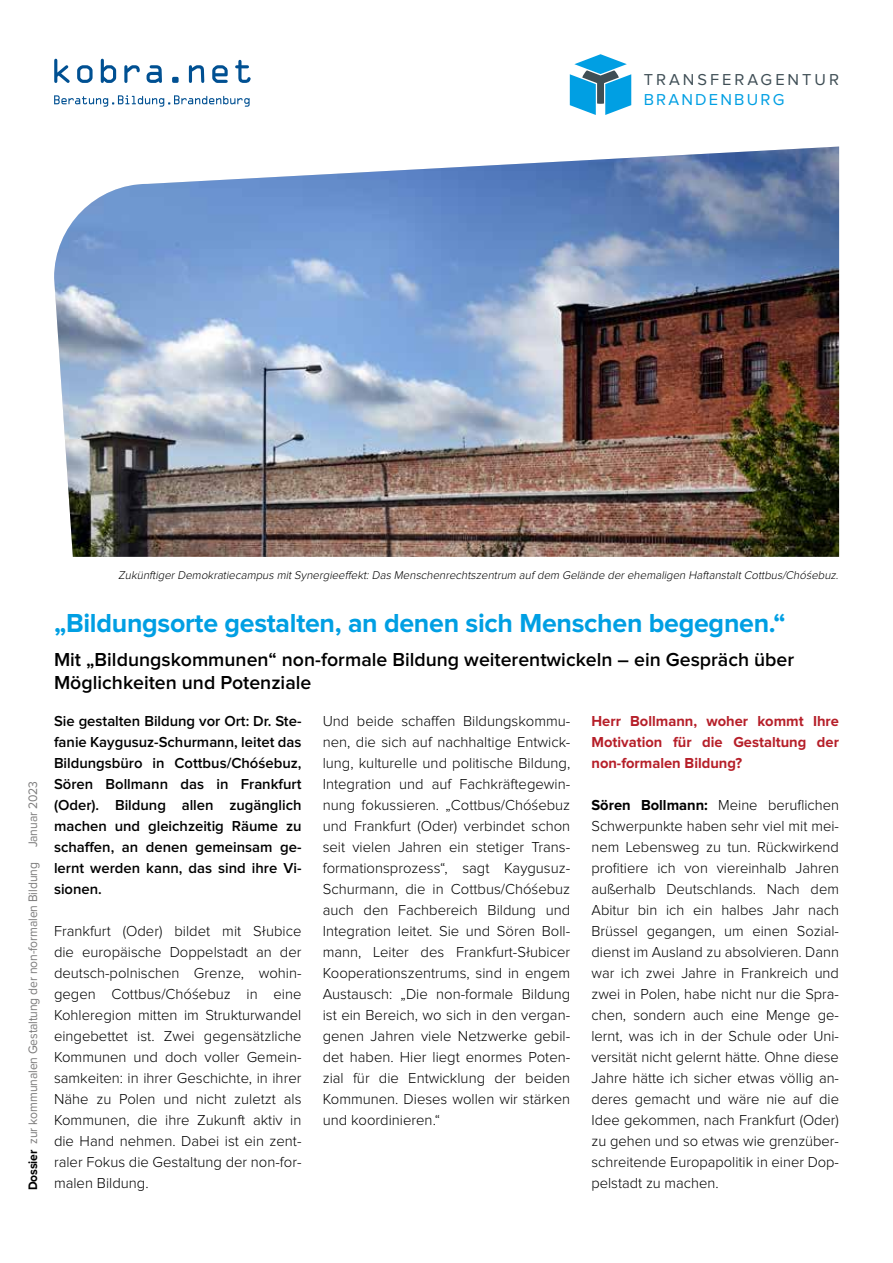
<style>
.page{position:relative;width:893px;height:1263px;background:#fff}
.page>*{position:absolute;margin:0;border:0;box-sizing:border-box;transform-origin:0 0}
.t1{font:700 27px "Proxima Nova";letter-spacing:-.01em;color:#009fe3}
.t2{font:600 19.5px/23.4px "Proxima Nova";color:#000}
.t3{font:16.35px "Proxima Nova";letter-spacing:.18em;color:#3f4e55}
.t4{font:16.35px "Proxima Nova";letter-spacing:.135em;color:#009fe3}
.t5{font:300 15px/21px "Proxima Nova";color:#000;text-align:justify}
.t6{font:600 15px/21px "Proxima Nova";color:#000;text-align:justify}
.t7{font:700 15px/21px "Proxima Nova";color:#b61f29;text-align:justify}
.t8{font:12.75px "Proxima Nova";letter-spacing:-.01em;color:#7c7b7b;scale:.95 1}
.t9{font:italic 300 11.7px "Proxima Nova";color:#000}
.s1{font-weight:700;color:#000}
.s2{font-weight:700}
</style>
<div class="page">
<svg style="left:570px;top:54px;width:61px;height:61px"></svg>
<svg style="left:54px;top:59px;width:197px;height:24px"></svg>
<svg style="left:54px;top:95px;width:196px;height:12px"></svg>
<img style="left:54px;top:147px;width:785px;height:410px">
<p class="t3" style="left:644px;top:72px;width:197px">TRANSFERAGENTUR</p>
<p class="t4" style="left:644px;top:92px;width:142px">BRANDENBURG</p>
<p class="t8" style="left:27px;top:1190px;width:432px;rotate:-90deg"><span class="s1">Dossier</span> zur kommunalen Gestaltung der non-formalen Bildung Januar 2023</p>
<p class="t9" style="left:118px;top:570px;width:724px">Zukünftiger Demokratiecampus mit Synergieeffekt: Das Menschenrechtszentrum auf dem Gelände der ehemaligen Haftanstalt Cottbus/Chóśebuz.</p>
<h1 class="t1" style="left:54px;top:610px;width:733px">„Bildungsorte gestalten, an denen sich Menschen begegnen.“</h1>
<h2 class="t2" style="left:54px;top:649px;width:742px">Mit „Bildungskommunen“ non-formale Bildung weiterentwickeln – ein Gespräch über<br>Möglichkeiten und Potenziale</h2>
<p class="t6" style="left:54px;top:711px;width:249px">Sie gestalten Bildung vor Ort: Dr. Ste&shy;fanie Kaygusuz-Schurmann, leitet das Bildungsbüro in Cottbus/Chóśebuz, Sören Bollmann das in Frankfurt (Oder). Bildung allen zugänglich machen und gleichzeitig Räume zu schaffen, an denen gemeinsam ge&shy;lernt werden kann, das sind ihre Vi&shy;sionen.</p>
<p class="t5" style="left:54px;top:921px;width:249px">Frankfurt (Oder) bildet mit Słubice die europäische Doppelstadt an der deutsch-polnischen Grenze, wohin&shy;gegen Cottbus/Chóśebuz in eine Kohleregion mitten im Strukturwandel eingebettet ist. Zwei gegensätzliche Kommunen und doch voller Gemein&shy;samkeiten: in ihrer Geschichte, in ihrer Nähe zu Polen und nicht zuletzt als Kommunen, die ihre Zukunft aktiv in die Hand nehmen. Dabei ist ein zent&shy;raler Fokus die Gestaltung der non-for&shy;malen Bildung.</p>
<p class="t5" style="left:323px;top:711px;width:249px">Und beide schaffen Bildungskommu&shy;nen, die sich auf nachhaltige Entwick&shy;lung, kulturelle und politische Bildung, Integration und auf Fachkräftegewin&shy;nung fokussieren. „Cottbus/Chóśebuz und Frankfurt (Oder) verbindet schon seit vielen Jahren ein stetiger Trans&shy;formationsprozess“, sagt Kaygusuz-Schurmann, die in Cottbus/Chóśebuz auch den Fachbereich Bildung und Integration leitet. Sie und Sören Boll&shy;mann, Leiter des Frankfurt-Słubicer Kooperationszentrums, sind in engem Austausch: „Die non-formale Bildung ist ein Bereich, wo sich in den vergan&shy;genen Jahren viele Netzwerke gebil&shy;det haben. Hier liegt enormes Poten&shy;zial für die Entwicklung der beiden Kommunen. Dieses wollen wir stärken und koordinieren.“</p>
<p class="t7" style="left:591px;top:711px;width:249px">Herr Bollmann, woher kommt Ihre Motivation für die Gestaltung der non-formalen Bildung?</p>
<p class="t5" style="left:591px;top:795px;width:249px"><span class="s2">Sören Bollmann:</span> Meine beruflichen Schwerpunkte haben sehr viel mit mei&shy;nem Lebensweg zu tun. Rückwirkend profitiere ich von viereinhalb Jahren außerhalb Deutschlands. Nach dem Abitur bin ich ein halbes Jahr nach Brüssel gegangen, um einen Sozial&shy;dienst im Ausland zu absolvieren. Dann war ich zwei Jahre in Frankreich und zwei in Polen, habe nicht nur die Spra&shy;chen, sondern auch eine Menge ge&shy;lernt, was ich in der Schule oder Uni&shy;versität nicht gelernt hätte. Ohne diese Jahre hätte ich sicher etwas völlig an&shy;deres gemacht und wäre nie auf die Idee gekommen, nach Frankfurt (Oder) zu gehen und so etwas wie grenzüber&shy;schreitende Europapolitik in einer Dop&shy;pelstadt zu machen.</p>
</div>
